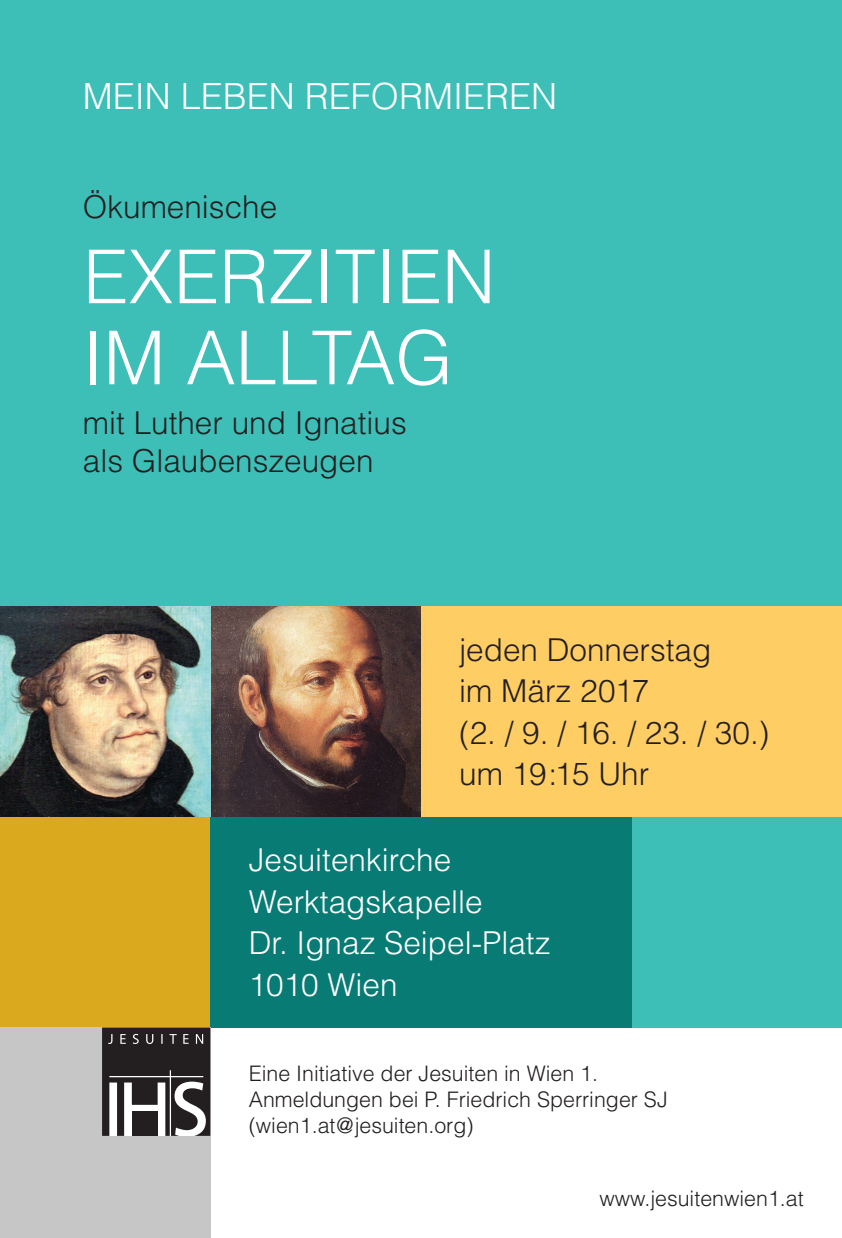
<style>
.page{position:relative;width:842px;height:1238px;background:#fff}
.page>*{position:absolute;margin:0;border:0;box-sizing:border-box;transform-origin:0 0}
.t1{font:300 74.25px/81px "Helvetica LT Std";color:#fff}
.t2{font:300 36px "Helvetica LT Std";color:#fff}
.t3{font:300 31.5px/41.4px "Helvetica LT Std";color:#231f20}
.t4{font:300 31.5px/41.4px "Helvetica LT Std";color:#fff}
.t5{font:300 21.38px/25.7px "Helvetica LT Std";color:#231f20}
</style>
<div class="page">
<div style="left:0;top:0;width:842px;height:606px;background:#3dbfb8"></div>
<img style="left:0;top:606px;width:421px;height:210px">
<div style="left:0;top:816px;width:210px;height:211px;background:#dba91e"></div>
<div style="left:421px;top:606px;width:421px;height:210px;background:#fecd64"></div>
<div style="left:631px;top:816px;width:211px;height:211px;background:#3dbfb8"></div>
<div style="left:210px;top:816px;width:421px;height:211px;background:#097b75"></div>
<div style="left:0;top:1027px;width:210px;height:210px;background:#c6c6c6"></div>
<svg style="left:102px;top:1027px;width:108px;height:108px;background:#575455"></svg>
<div style="left:132px;top:1111px;width:26px;height:24px;background:#231f20"></div>
<h2 class="t2" style="left:83px;top:74px;width:476px">MEIN LEBEN REFORMIEREN</h2>
<h3 class="t3" style="left:83px;top:185px;width:196px">Ökumenische</h3>
<h1 class="t1" style="left:83px;top:235px;width:414px">EXERZITIEN<br>IM ALLTAG</h1>
<h3 class="t3" style="left:83px;top:403px;width:325px;line-height:37.8px">mit Luther und Ignatius als Glaubenszeugen</h3>
<h3 class="t3" style="left:459px;top:628px;width:311px">jeden Donnerstag<br>im März 2017<br>(2. / 9. / 16. / 23. / 30.) um 19:15 Uhr</h3>
<h3 class="t4" style="left:249px;top:839px;width:303px">Jesuitenkirche<br>Werktagskapelle<br>Dr. Ignaz Seipel-Platz<br>1010 Wien</h3>
<p class="t5" style="left:249px;top:1060px;width:420px">Eine Initiative der Jesuiten in Wien 1.<br>Anmeldungen bei P. Friedrich Sperringer SJ (wien1.at@jesuiten.org)</p>
<p class="t5" style="left:599px;top:1185px;width:206px">www.jesuitenwien1.at</p>
</div>
